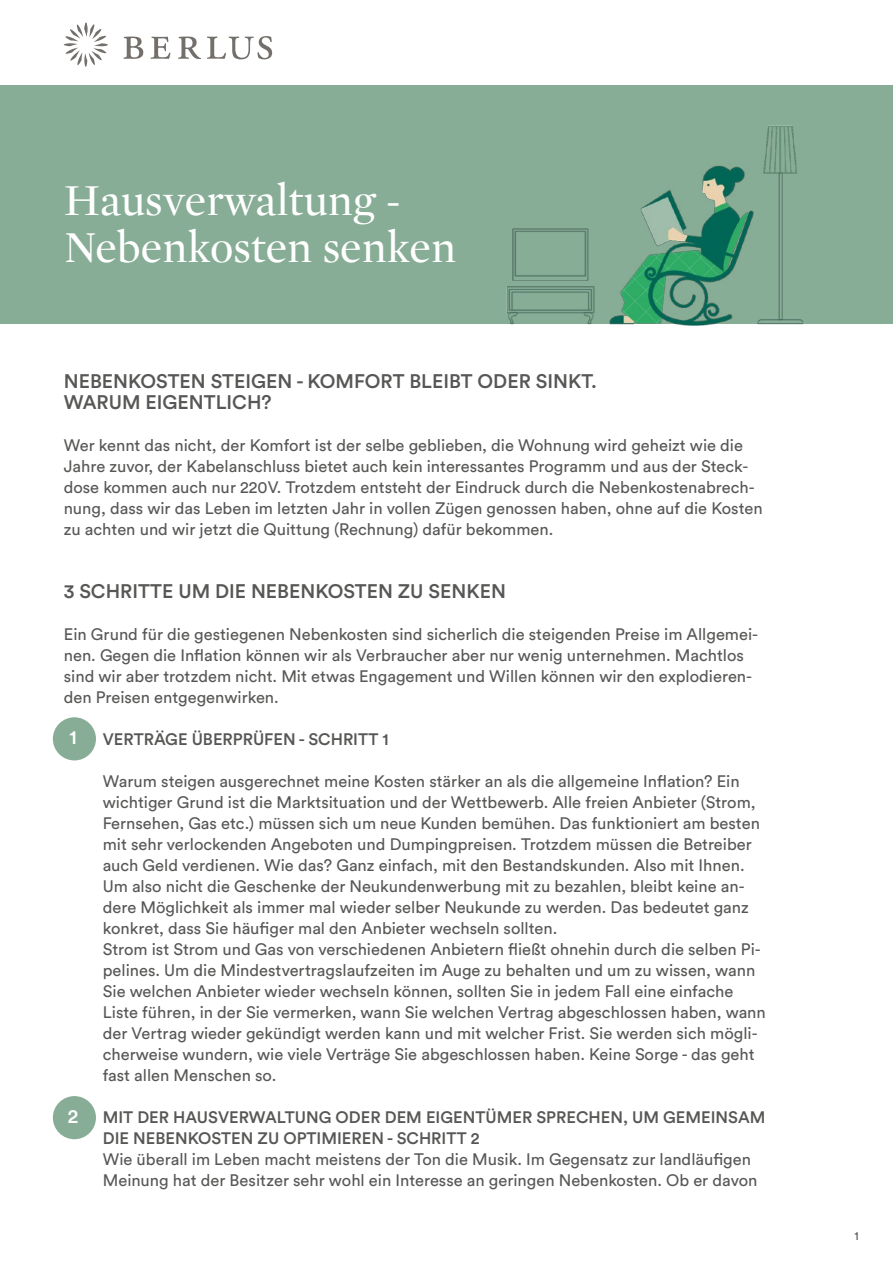
<style>
.page{position:relative;width:893px;height:1263px;background:#fff}
.page>*{position:absolute;margin:0;border:0;box-sizing:border-box;transform-origin:0 0}
.t1{font:45px/46.5px "Mercury Display Roman";color:#fff}
.t2{font:500 19.5px/21px "Circular Std";color:#575756}
.t3{font:500 19.5px "Circular Std";color:#fff}
.t4{font:16.5px/21px "Circular Std";color:#575756}
.t5{font:500 16.5px/21px "Circular Std";color:#575756}
.t6{font:12px "Circular Std";color:#575756}
</style>
<div class="page">
<div style="left:0;top:86px;width:893px;height:238px;background:#88ad96"></div>
<svg style="left:64px;top:23px;width:44px;height:44px"></svg>
<svg style="left:207px;top:36px;width:65px;height:23px"></svg>
<svg style="left:178px;top:37px;width:23px;height:22px"></svg>
<svg style="left:151px;top:37px;width:19px;height:22px"></svg>
<svg style="left:124px;top:37px;width:19px;height:22px"></svg>
<img style="left:496px;top:85px;width:318px;height:241px">
<div style="left:53px;top:717px;width:43px;height:43px;background:#88ad96;border-radius:50%"></div>
<div style="left:53px;top:1096px;width:43px;height:43px;background:#88ad96;border-radius:50%"></div>
<h1 class="t1" style="left:64px;top:178px;width:394px">Hausverwaltung -<br>Nebenkosten senken</h1>
<p class="t2" style="left:64px;top:370px;width:535px">NEBENKOSTEN STEIGEN - KOMFORT BLEIBT ODER SINKT.<br>WARUM EIGENTLICH?</p>
<p class="t4" style="left:64px;top:434px;width:700px">Wer kennt das nicht, der Komfort ist der selbe geblieben, die Wohnung wird geheizt wie die Jahre zuvor, der Kabelanschluss bietet auch kein interessantes Programm und aus der Steck&shy;dose kommen auch nur 220V. Trotzdem entsteht der Eindruck durch die Nebenkostenabrech&shy;nung, dass wir das Leben im letzten Jahr in vollen Zügen genossen haben, ohne auf die Kosten zu achten und wir jetzt die Quittung (Rechnung) dafür bekommen.</p>
<p class="t2" style="left:64px;top:580px;width:444px">3 SCHRITTE UM DIE NEBENKOSTEN ZU SENKEN</p>
<p class="t4" style="left:64px;top:623px;width:696px">Ein Grund für die gestiegenen Nebenkosten sind sicherlich die steigenden Preise im Allgemei&shy;nen. Gegen die Inflation können wir als Verbraucher aber nur wenig unternehmen. Machtlos sind wir aber trotzdem nicht. Mit etwas Engagement und Willen können wir den explodieren&shy;den Preisen entgegenwirken.</p>
<p class="t5" style="left:103px;top:728px;width:287px">VERTRÄGE ÜBERPRÜFEN - SCHRITT 1</p>
<p class="t4" style="left:103px;top:770px;width:665px">Warum steigen ausgerechnet meine Kosten stärker an als die allgemeine Inflation? Ein wichtiger Grund ist die Marktsituation und der Wettbewerb. Alle freien Anbieter (Strom, Fernsehen, Gas etc.) müssen sich um neue Kunden bemühen. Das funktioniert am besten mit sehr verlockenden Angeboten und Dumpingpreisen. Trotzdem müssen die Betreiber auch Geld verdienen. Wie das? Ganz einfach, mit den Bestandskunden. Also mit Ihnen.<br>Um also nicht die Geschenke der Neukundenwerbung mit zu bezahlen, bleibt keine an&shy;dere Möglichkeit als immer mal wieder selber Neukunde zu werden. Das bedeutet ganz konkret, dass Sie häufiger mal den Anbieter wechseln sollten.<br>Strom ist Strom und Gas von verschiedenen Anbietern fließt ohnehin durch die selben Pi&shy;pelines. Um die Mindestvertragslaufzeiten im Auge zu behalten und um zu wissen, wann Sie welchen Anbieter wieder wechseln können, sollten Sie in jedem Fall eine einfache Liste führen, in der Sie vermerken, wann Sie welchen Vertrag abgeschlossen haben, wann der Vertrag wieder gekündigt werden kann und mit welcher Frist. Sie werden sich mögli&shy;cherweise wundern, wie viele Verträge Sie abgeschlossen haben. Keine Sorge - das geht fast allen Menschen so.</p>
<p class="t5" style="left:103px;top:1106px;width:664px">MIT DER HAUSVERWALTUNG ODER DEM EIGENTÜMER SPRECHEN, UM GEMEINSAM<br>DIE NEBENKOSTEN ZU OPTIMIEREN - SCHRITT 2</p>
<p class="t4" style="left:103px;top:1148px;width:656px">Wie überall im Leben macht meistens der Ton die Musik. Im Gegensatz zur landläufigen<br>Meinung hat der Besitzer sehr wohl ein Interesse an geringen Nebenkosten. Ob er davon</p>
<p class="t3" style="left:69px;top:725px;width:9px">1</p>
<p class="t3" style="left:68px;top:1103px;width:12px">2</p>
<p class="t6" style="left:855px;top:1229px;width:6px">1</p>
</div>
